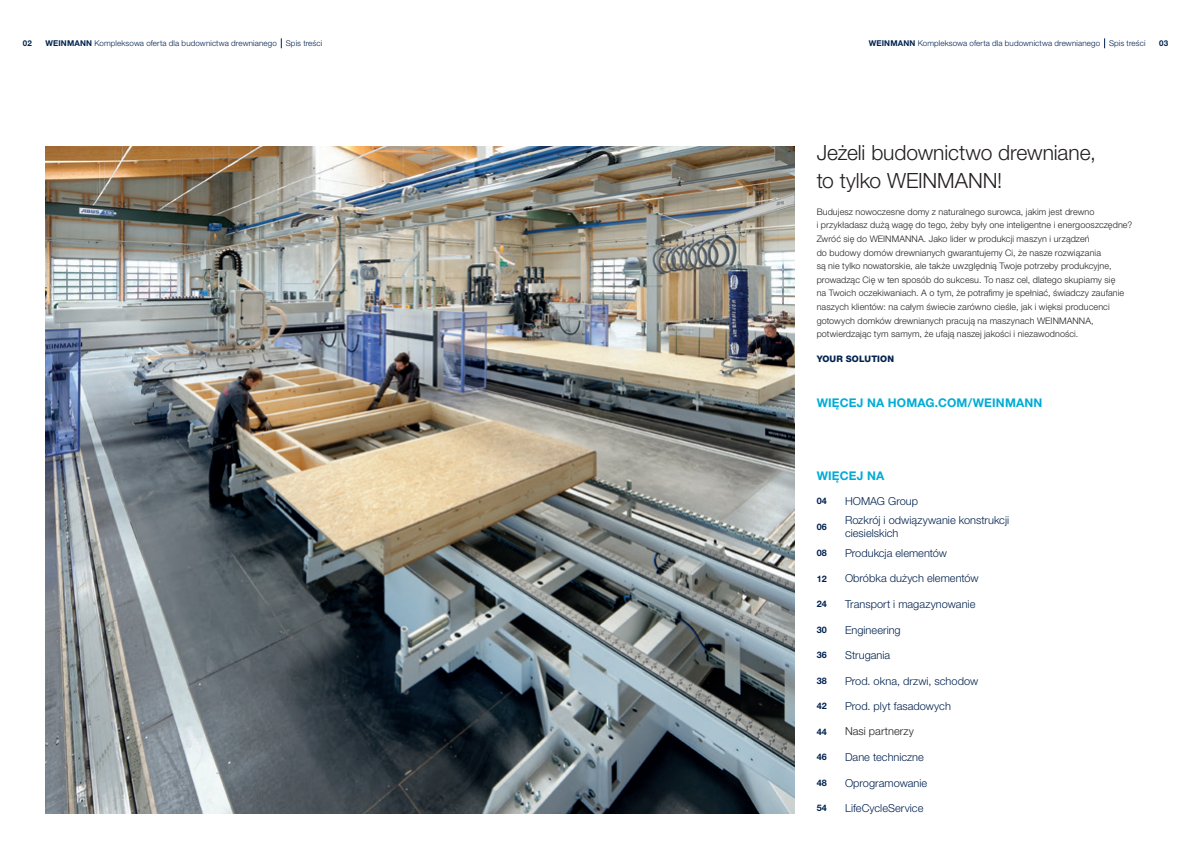
<style>
.page{position:relative;width:1191px;height:842px;background:#fff}
.page>*{position:absolute;margin:0;border:0;box-sizing:border-box;transform-origin:0 0}
.t1{font:300 21px/27.2px "Helvetica Neue LTW1 G";letter-spacing:-.005em;color:#231f20}
.t2{font:700 12px "Helvetica Neue LTW1 G";letter-spacing:.015em;color:#00acd5}
.t3{font:300 11px/13px "Helvetica Neue LTW1 G";color:#00214f}
.t4{font:300 11px "Helvetica Neue LTW1 G";letter-spacing:.005em;color:#231f20}
.t5{font:300 9px/13.6px "Helvetica Neue LTW1 G";letter-spacing:.01em;color:#231f20}
.t6{font:700 9px "Helvetica Neue LTW1 G";color:#00214f}
.t7{font:800 9px "Helvetica Neue LTW1 G";letter-spacing:.015em;color:#00214f}
.t8{font:300 8px "Helvetica Neue LTW1 G";letter-spacing:.015em;color:#00214f}
.t9{font:700 8px "Helvetica Neue LTW1 G";color:#00214f}
.s1{font-weight:700}
</style>
<div class="page">
<img style="left:45px;top:147px;width:749px;height:666px">
<p class="t8" style="left:45px;top:39px;width:278px"><span class="s1">WEINMANN</span> Kompleksowa oferta dla budownictwa drewnianego Spis treści</p>
<p class="t8" style="left:868px;top:39px;width:278px"><span class="s1">WEINMANN</span> Kompleksowa oferta dla budownictwa drewnianego Spis treści</p>
<p class="t9" style="left:23px;top:39px;width:11px">02</p>
<p class="t9" style="left:1159px;top:39px;width:11px">03</p>
<h1 class="t1" style="left:816px;top:139px;width:281px">Jeżeli budownictwo drewniane, to tylko WEINMANN!</h1>
<p class="t5" style="left:816px;top:205px;width:317px">Budujesz nowoczesne domy z naturalnego surowca, jakim jest drewno<br>i przykładasz dużą wagę do tego, żeby były one inteligentne i energooszczędne?<br>Zwróć się do WEINMANNA. Jako lider w produkcji maszyn i urządzeń<br>do budowy domów drewnianych gwarantujemy Ci, że nasze rozwiązania<br>są nie tylko nowatorskie, ale także uwzględnią Twoje potrzeby produkcyjne, prowadząc Cię w ten sposób do sukcesu. To nasz cel, dlatego skupiamy się<br>na Twoich oczekiwaniach. A o tym, że potrafimy je spełniać, świadczy zaufanie naszych klientów: na całym świecie zarówno cieśle, jak i więksi producenci gotowych domków drewnianych pracują na maszynach WEINMANNA, potwierdzając tym samym, że ufają naszej jakości i niezawodności.</p>
<p class="t7" style="left:816px;top:354px;width:79px">YOUR SOLUTION</p>
<h2 class="t2" style="left:816px;top:395px;width:227px">WIĘCEJ NA HOMAG.COM/WEINMANN</h2>
<h2 class="t2" style="left:816px;top:468px;width:69px">WIĘCEJ NA</h2>
<p class="t6" style="left:816px;top:495px;width:12px">04</p>
<p class="t3" style="left:845px;top:494px;width:75px">HOMAG Group</p>
<p class="t6" style="left:816px;top:521px;width:12px">06</p>
<p class="t3" style="left:845px;top:514px;width:165px">Rozkrój i odwiązywanie konstrukcji ciesielskich</p>
<p class="t6" style="left:816px;top:547px;width:12px">08</p>
<p class="t3" style="left:845px;top:546px;width:104px">Produkcja elementów</p>
<p class="t6" style="left:816px;top:573px;width:12px">12</p>
<p class="t3" style="left:845px;top:572px;width:135px">Obróbka dużych elementów</p>
<p class="t6" style="left:816px;top:598px;width:12px">24</p>
<p class="t3" style="left:845px;top:597px;width:132px">Transport i magazynowanie</p>
<p class="t6" style="left:816px;top:624px;width:12px">30</p>
<p class="t3" style="left:845px;top:623px;width:57px">Engineering</p>
<p class="t6" style="left:816px;top:649px;width:12px">36</p>
<p class="t3" style="left:845px;top:649px;width:47px">Strugania</p>
<p class="t6" style="left:816px;top:675px;width:12px">38</p>
<p class="t3" style="left:845px;top:674px;width:135px">Prod. okna, drzwi, schodow</p>
<p class="t6" style="left:816px;top:701px;width:12px">42</p>
<p class="t3" style="left:845px;top:700px;width:107px">Prod. plyt fasadowych</p>
<p class="t6" style="left:816px;top:726px;width:12px">44</p>
<p class="t4" style="left:845px;top:724px;width:70px">Nasi partnerzy</p>
<p class="t6" style="left:816px;top:752px;width:12px">46</p>
<p class="t3" style="left:845px;top:751px;width:80px">Dane techniczne</p>
<p class="t6" style="left:816px;top:777px;width:12px">48</p>
<p class="t3" style="left:845px;top:776px;width:84px">Oprogramowanie</p>
<p class="t6" style="left:816px;top:803px;width:12px">54</p>
<p class="t3" style="left:845px;top:802px;width:80px">LifeCycleService</p>
</div>
